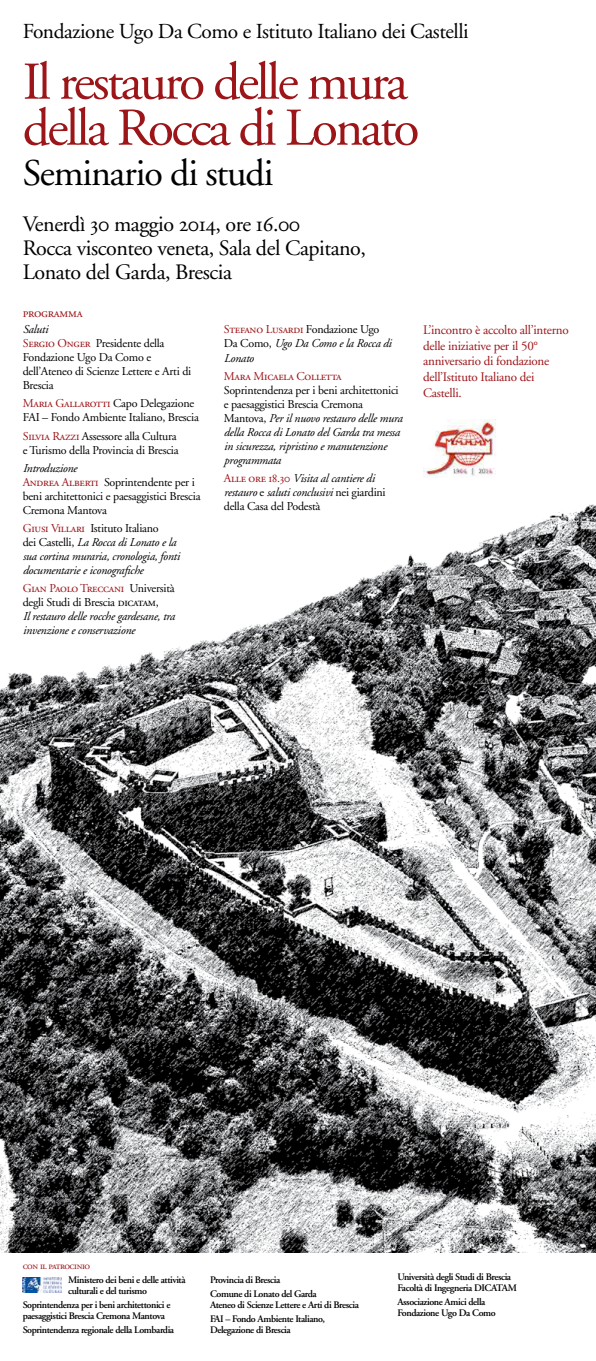
<style>
.page{position:relative;width:596px;height:1361px;background:#fff}
.page>*{position:absolute;margin:0;border:0;box-sizing:border-box;transform-origin:0 0}
.t1{font:53px/46px "Adobe Garamond";letter-spacing:-.05em;color:#9c1519}
.t2{font:37.7px "Adobe Garamond";letter-spacing:-.03em;color:#000}
.t3{font:22px/24px "Adobe Garamond";letter-spacing:-.02em;color:#000}
.t4{font:21.3px "Adobe Garamond";letter-spacing:-.02em;color:#000}
.t5{font:13px/15.6px "Adobe Garamond";letter-spacing:-.02em;color:#9c1519}
.t6{font:13px "Adobe Garamond Regular SC";letter-spacing:-.02em;color:#9c1519}
.t7{font:italic 12px/14px "Adobe Garamond";letter-spacing:-.02em;color:#000}
.t8{font:12px/14px "Adobe Garamond";letter-spacing:-.02em;color:#000}
.t9{font:12px "Adobe Garamond Regular SC";letter-spacing:-.02em;color:#9c1519}
.t10{font:600 10px/11px "Adobe Garamond";letter-spacing:-.04em;color:#000}
.t11{font:10px "Adobe Garamond Regular SC";letter-spacing:-.04em;color:#9c1519}
.s1{font-family:"Adobe Garamond Regular SC"}
.s2{font-style:italic}
.s3{font-family:"Adobe Garamond Regular SC";color:#9c1519}
.s4{font-family:"Adobe Garamond";color:#000}
.s5{font-family:"Adobe Garamond Regular SC";font-style:normal;color:#9c1519}
.s6{font-style:normal}
.s7{font-family:"Adobe Garamond Exp";font-style:normal}
.s8{font-family:"Adobe Garamond Regular SC";font-style:normal}
</style>
<div class="page">
<img style="left:0;top:477px;width:595px;height:775px">
<img style="left:423px;top:420px;width:73px;height:57px">
<img style="left:23px;top:1278px;width:38px;height:14px">
<h3 class="t4" style="left:23px;top:20px;width:447px">Fondazione Ugo Da Como e Istituto Italiano dei Castelli</h3>
<h1 class="t1" style="left:23px;top:60px;width:398px">Il restauro delle mura della Rocca di Lonato</h1>
<h2 class="t2" style="left:23px;top:153px;width:252px">Seminario di studi</h2>
<h3 class="t3" style="left:23px;top:213px;width:344px">Venerdì <span class="s1">30</span> maggio <span class="s1">2014,</span> ore <span class="s1">16.00<br></span>Rocca visconteo veneta, Sala del Capitano,<br>Lonato del Garda, Brescia</h3>
<p class="t6" style="left:23px;top:306px;width:61px">programma</p>
<p class="t8" style="left:23px;top:323px;width:170px"><span class="s2">Saluti<br></span><span class="s3">Sergio Onger</span> Presidente della<br>Fondazione Ugo Da Como e dell’Ateneo di Scienze Lettere e Arti di<br>Brescia</p>
<p class="t9" style="left:23px;top:397px;width:173px">Maria Gallarotti <span class="s4">Capo Delegazione</span></p>
<p class="t8" style="left:23px;top:409px;width:177px;line-height:18.2px">FAI – Fondo Ambiente Italiano, Brescia<br><span class="s3">Silvia Razzi</span> Assessore alla Cultura</p>
<p class="t8" style="left:23px;top:443px;width:157px">e Turismo della Provincia di Brescia</p>
<p class="t8" style="left:23px;top:461px;width:179px"><span class="s2">Introduzione<br></span><span class="s3">Andrea Alberti</span> Soprintendente per i beni architettonici e paesaggistici Brescia<br>Cremona Mantova</p>
<p class="t7" style="left:23px;top:522px;width:158px"><span class="s5">Giusi Villari</span> <span class="s6">Istituto Italiano<br>dei Castelli,</span> La Rocca di Lonato e la sua cortina muraria, cronologia, fonti documentarie e iconografiche</p>
<p class="t9" style="left:23px;top:582px;width:153px">Gian Paolo Treccani <span class="s4">Università</span></p>
<p class="t7" style="left:23px;top:596px;width:153px"><span class="s6">degli Studi di Brescia</span> <span class="s7">dicatam</span><span class="s8">,<br></span>Il restauro delle rocche gardesane, tra invenzione e conservazione</p>
<p class="t9" style="left:224px;top:323px;width:157px">Stefano Lusardi <span class="s4">Fondazione Ugo</span></p>
<p class="t7" style="left:224px;top:337px;width:169px"><span class="s6">Da Como,</span> Ugo Da Como e la Rocca di<br>Lonato</p>
<p class="t9" style="left:224px;top:369px;width:119px">Mara Micaela Colletta</p>
<p class="t7" style="left:224px;top:383px;width:180px"><span class="s6">Soprintendenza per i beni architettonici e paesaggistici Brescia Cremona Mantova,</span> Per il nuovo restauro delle mura della Rocca di Lonato del Garda tra messa in sicurezza, ripristino e manutenzione programmata</p>
<p class="t7" style="left:224px;top:471px;width:163px"><span class="s5">Alle ore 18.30</span> Visita al cantiere di restauro <span class="s6">e</span> saluti conclusivi <span class="s6">nei giardini della Casa del Podestà</span></p>
<p class="t5" style="left:423px;top:323px;width:147px">L’incontro è accolto all’interno delle iniziative per il 50° anniversario di fondazione dell’Istituto Italiano dei<br>Castelli.</p>
<p class="t11" style="left:23px;top:1260px;width:69px">con il patrocinio</p>
<p class="t10" style="left:68px;top:1274px;width:119px">Ministero dei beni e delle attività culturali e del turismo</p>
<p class="t10" style="left:23px;top:1299px;width:149px">Soprintendenza per i beni architettonici e paesaggistici Brescia Cremona Mantova</p>
<p class="t10" style="left:23px;top:1324px;width:153px">Soprintendenza regionale della Lombardia</p>
<p class="t10" style="left:210px;top:1273px;width:108px;line-height:13.8px">Provincia di Brescia<br>Comune di Lonato del Garda</p>
<p class="t10" style="left:210px;top:1297px;width:150px;line-height:13.8px">Ateneo di Scienze Lettere e Arti di Brescia<br>FAI – Fondo Ambiente Italiano,</p>
<p class="t10" style="left:210px;top:1324px;width:82px">Delegazione di Brescia</p>
<p class="t10" style="left:397px;top:1271px;width:121px">Università degli Studi di Brescia<br>Facoltà di Ingegneria DICATAM</p>
<p class="t10" style="left:397px;top:1296px;width:100px">Associazione Amici della<br>Fondazione Ugo Da Como</p>
</div>
